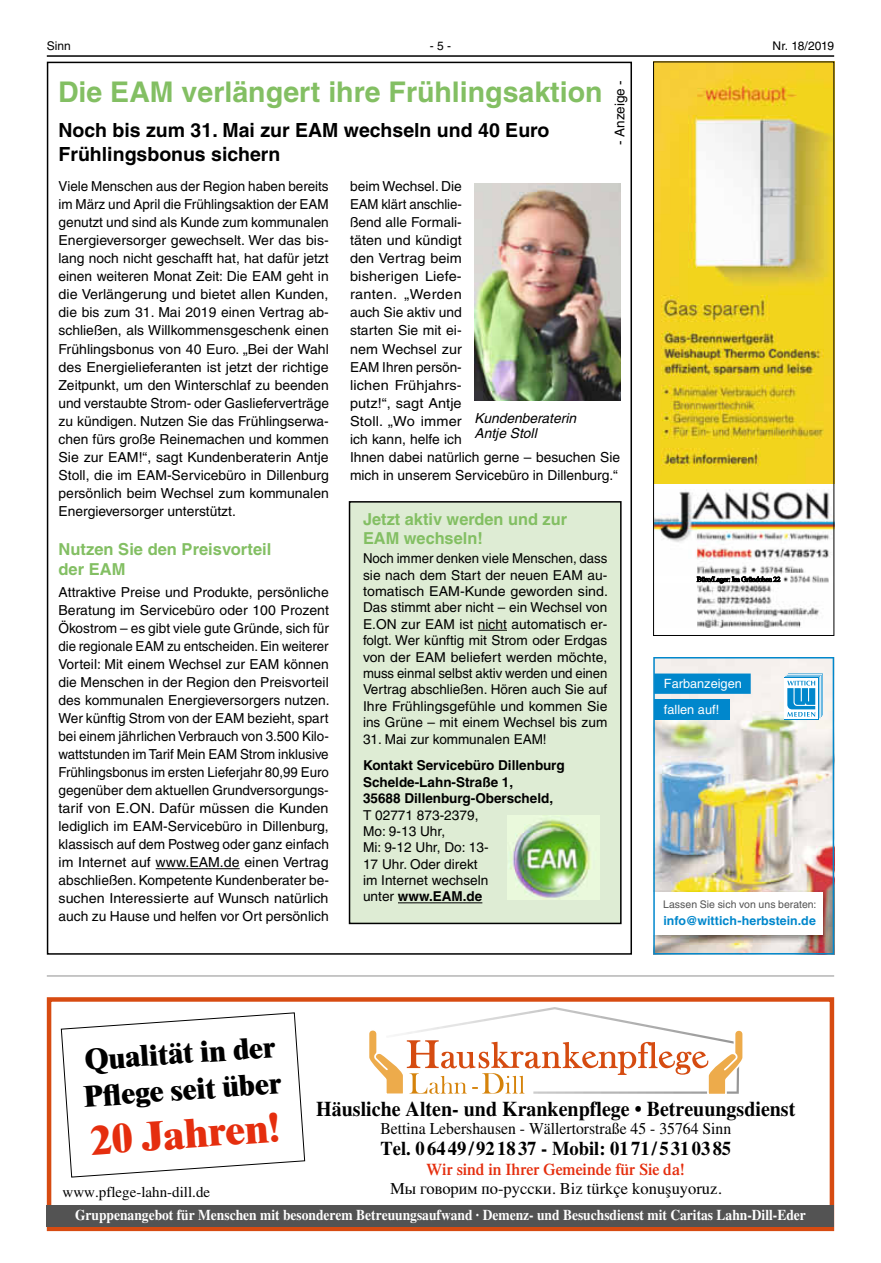
<style>
.page{position:relative;width:881px;height:1263px;background:#fff}
.page>*{position:absolute;margin:0;border:0;box-sizing:border-box;transform-origin:0 0}
.t1{font:800 40.2px "Times LT";color:#e52e0e}
.t2{font:800 29.25px/36.6px "Times LT";color:#000}
.t3{font:700 28.5px "Helvetica LT";color:#83bf63}
.t4{font:700 21px "Times LT";color:#000;scale:.95 1}
.t5{font:700 19.5px/23.4px "Helvetica LT";color:#000}
.t6{font:700 19.5px "Times LT";color:#000;scale:.95 1}
.t7{font:700 16.5px/19.8px "Helvetica LT";color:#83bf63}
.t8{font:16.5px "Times LT";color:#000;scale:.95 1}
.t9{font:16.5px "Times";color:#000}
.t10{font:600 16.5px "Times LT";color:#e52e0e;scale:.95 1}
.t11{font:700 15px "Times LT";color:#fff;scale:.9 1}
.t12{font:15px "Times LT";color:#000}
.t13{font:700 15px "Optima LT";letter-spacing:-.02em;color:#007ac3}
.t14{font:13.8px/18px "Helvetica LT";color:#000;text-align:justify}
.t15{font:italic 13.8px/15.1px "Helvetica LT";color:#000}
.t16{font:13.65px/16.4px "Helvetica LT";color:#000;text-align:justify}
.t17{font:700 13.65px/16.4px "Helvetica LT";color:#000}
.t18{font:13.5px "Helvetica LT";color:#000}
.t19{font:12.75px/26.1px "Helvetica LT";color:#fff}
.t20{font:700 12.3px "Helvetica LT";letter-spacing:.005em;color:#0087cc}
.t21{font:12px "Helvetica LT";color:#000}
.t22{font:10.5px "Helvetica LT";color:#535353}
.s1{font-weight:700}
.s2{font-family:"Optima LT";font-size:15px;color:#007ac3}
</style>
<div class="page">
<hr style="left:47px;top:55px;width:786px;height:2px;background:#000">
<div style="left:47px;top:997px;width:786px;height:234px;border:4px solid #d74b11"></div>
<img style="left:434px;top:1007px;width:229px;height:21px">
<svg style="left:369px;top:1028px;width:374px;height:66px"></svg>
<div style="left:47px;top:1205px;width:786px;height:22px;background:#535353"></div>
<svg style="left:61px;top:1012px;width:244px;height:166px"></svg>
<img style="left:655px;top:64px;width:176px;height:420px">
<img style="left:655px;top:490px;width:176px;height:84px">
<img style="left:697px;top:584px;width:122px;height:44px">
<svg style="left:696px;top:574px;width:92px;height:9px"></svg>
<div style="left:653px;top:62px;width:180px;height:574px;border:1px solid #000"></div>
<img style="left:790px;top:575px;width:38px;height:8px">
<hr style="left:156px;top:868px;width:83px;height:1px;background:#000">
<img style="left:474px;top:184px;width:146px;height:217px">
<div style="left:349px;top:502px;width:271px;height:421px;background:#deecd4"></div>
<hr style="left:477px;top:630px;width:30px;height:1px;background:#000">
<hr style="left:398px;top:902px;width:84px;height:1px;background:#000">
<div style="left:348px;top:501px;width:273px;height:423px;border:2px solid #000"></div>
<img style="left:507px;top:816px;width:92px;height:83px">
<img style="left:653px;top:657px;width:180px;height:297px">
<hr style="left:47px;top:975px;width:786px;height:2px;background:#b5b5b5">
<p class="t21" style="left:47px;top:39px;width:26px">Sinn</p>
<p class="t21" style="left:429px;top:39px;width:23px">-5-</p>
<p class="t21" style="left:772px;top:39px;width:63px">Nr. 18/2019</p>
<h3 class="t3" style="left:58px;top:81px;width:546px">Die EAM verlängert ihre Frühlingsaktion</h3>
<p class="t18" style="left:611px;top:145px;width:67px;rotate:-90deg">- Anzeige -</p>
<h3 class="t5" style="left:58px;top:121px;width:492px">Noch bis zum 31. Mai zur EAM wechseln und 40 Euro<br>Frühlingsbonus sichern</h3>
<p class="t14" style="left:58px;top:178px;width:272px">Viele Menschen aus der Region haben bereits im März und April die Frühlingsaktion der EAM genutzt und sind als Kunde zum kommunalen Energieversorger gewechselt. Wer das bis&shy;lang noch nicht geschafft hat, hat dafür jetzt einen weiteren Monat Zeit: Die EAM geht in die Verlängerung und bietet allen Kunden, die bis zum 31. Mai 2019 einen Vertrag ab&shy;schließen, als Willkommensgeschenk einen Frühlingsbonus von 40 Euro. „Bei der Wahl des Energielieferanten ist jetzt der richtige Zeitpunkt, um den Winterschlaf zu beenden und verstaubte Strom- oder Gaslieferverträge zu kündigen. Nutzen Sie das Frühlingserwa&shy;chen fürs große Reinemachen und kommen Sie zur EAM!“, sagt Kundenberaterin Antje Stoll, die im EAM-Servicebüro in Dillenburg persönlich beim Wechsel zum kommunalen Energieversorger unterstützt.</p>
<p class="t7" style="left:58px;top:541px;width:214px">Nutzen Sie den Preisvorteil der EAM</p>
<p class="t14" style="left:58px;top:583px;width:272px">Attraktive Preise und Produkte, persönliche Beratung im Servicebüro oder 100 Prozent Ökostrom – es gibt viele gute Gründe, sich für die regionale EAM zu entscheiden.Ein weiterer Vorteil: Mit einem Wechsel zur EAM können die Menschen in der Region den Preisvorteil des kommunalen Energieversorgers nutzen.<br>Wer künftig Strom von der EAM bezieht, spart bei einem jährlichen Verbrauch von 3.500 Kilo&shy;wattstunden im Tarif Mein EAM Strom inklusive Frühlingsbonus im ersten Lieferjahr 80,99 Euro gegenüber dem aktuellen Grundversorgungs&shy;tarif von E.ON. Dafür müssen die Kunden lediglich im EAM-Servicebüro in Dillenburg, klassisch auf dem Postweg oder ganz einfach im Internet auf www.EAM.de einen Vertrag abschließen. Kompetente Kundenberater be&shy;suchen Interessierte auf Wunsch natürlich auch zu Hause und helfen vor Ort persönlich</p>
<p class="t14" style="left:350px;top:178px;width:271px;text-align:left">beim Wechsel. Die<br>EAM klärt anschlie-<br>ßend alle Formali-<br>täten und kündigt<br>den Vertrag beim<br>bisherigen Liefe-<br>ranten. „Werden<br>auch Sie aktiv und<br>starten Sie mit ei-<br>nem Wechsel zur<br>EAM Ihren persön-<br>lichen Frühjahrs-<br>putz!“, sagt Antje<br>Stoll. „Wo immer<br>ich kann, helfe ich<br>Ihnen dabei natürlich gerne – besuchen Sie mich in unserem Servicebüro in Dillenburg.“</p>
<p class="t15" style="left:474px;top:411px;width:103px">Kundenberaterin<br>Antje Stoll</p>
<p class="t7" style="left:363px;top:510px;width:205px">Jetzt aktiv werden und zur<br>EAM wechseln!</p>
<p class="t16" style="left:363px;top:550px;width:246px">Noch immer denken viele Menschen, dass sie nach dem Start der neuen EAM au&shy;tomatisch EAM-Kunde geworden sind.<br>Das stimmt aber nicht – ein Wechsel von E.ON zur EAM ist nicht automatisch er&shy;folgt. Wer künftig mit Strom oder Erdgas von der EAM beliefert werden möchte, muss einmal selbst aktiv werden und einen Vertrag abschließen. Hören auch Sie auf Ihre Frühlingsgefühle und kommen Sie ins Grüne – mit einem Wechsel bis zum</p>
<p class="t16" style="left:363px;top:731px;width:185px">31. Mai zur kommunalen EAM!</p>
<p class="t17" style="left:363px;top:759px;width:203px">Kontakt Servicebüro Dillenburg<br>Schelde-Lahn-Straße 1,<br>35688 Dillenburg-Oberscheld,</p>
<p class="t16" style="left:363px;top:807px;width:127px;text-align:left">T 02771 873-2379,<br>Mo: 9-13 Uhr,<br>Mi: 9-12 Uhr, Do: 13-<br>17 Uhr. Oder direkt im Internet wechseln unter <span class="s1">www.EAM.de</span></p>
<p class="t19" style="left:663px;top:670px;width:79px">Farbanzeigen fallen auf!</p>
<p class="t22" style="left:662px;top:898px;width:155px">Lassen Sie sich von uns beraten:</p>
<p class="t20" style="left:663px;top:916px;width:154px">info@wittich-herbstei<span class="s2">.d</span>n.<span class="s2">e</span>de</p>
<p class="t13" style="left:665px;top:911px;width:123px">info@wittich-hoehr</p>
<h2 class="t2" style="left:80px;top:1041px;width:199px;rotate:-4deg">Qualität in der<br>Pfl ege seit über</h2>
<h1 class="t1" style="left:90px;top:1115px;width:190px;rotate:-4deg">20 Jahren!</h1>
<h3 class="t4" style="left:316px;top:1097px;width:505px">Häusliche Alten- und Krankenpflege • Betreuungsdienst</h3>
<p class="t8" style="left:380px;top:1119px;width:370px">Bettina Lebershausen - Wällertorstraße 45 - 35764 Sinn</p>
<h3 class="t6" style="left:380px;top:1137px;width:370px">Tel. 06449/921837 - Mobil: 01 71 /5310385</h3>
<p class="t10" style="left:426px;top:1160px;width:273px">Wir sind in Ihrer Gemeinde für Sie da!</p>
<p class="t11" style="left:75px;top:1206px;width:813px">Gruppenangebot für Menschen mit besonderem Betreuungsaufwand · Demenz- und Besuchsdienst mit Caritas Lahn-Dill-Eder</p>
<p class="t9" style="left:390px;top:1173px;width:333px">Мы говорим по-русски. Biz türkçe konuşuyoruz.</p>
<p class="t12" style="left:63px;top:1183px;width:149px">www.pflege-lahn-dill.de</p>
</div>
